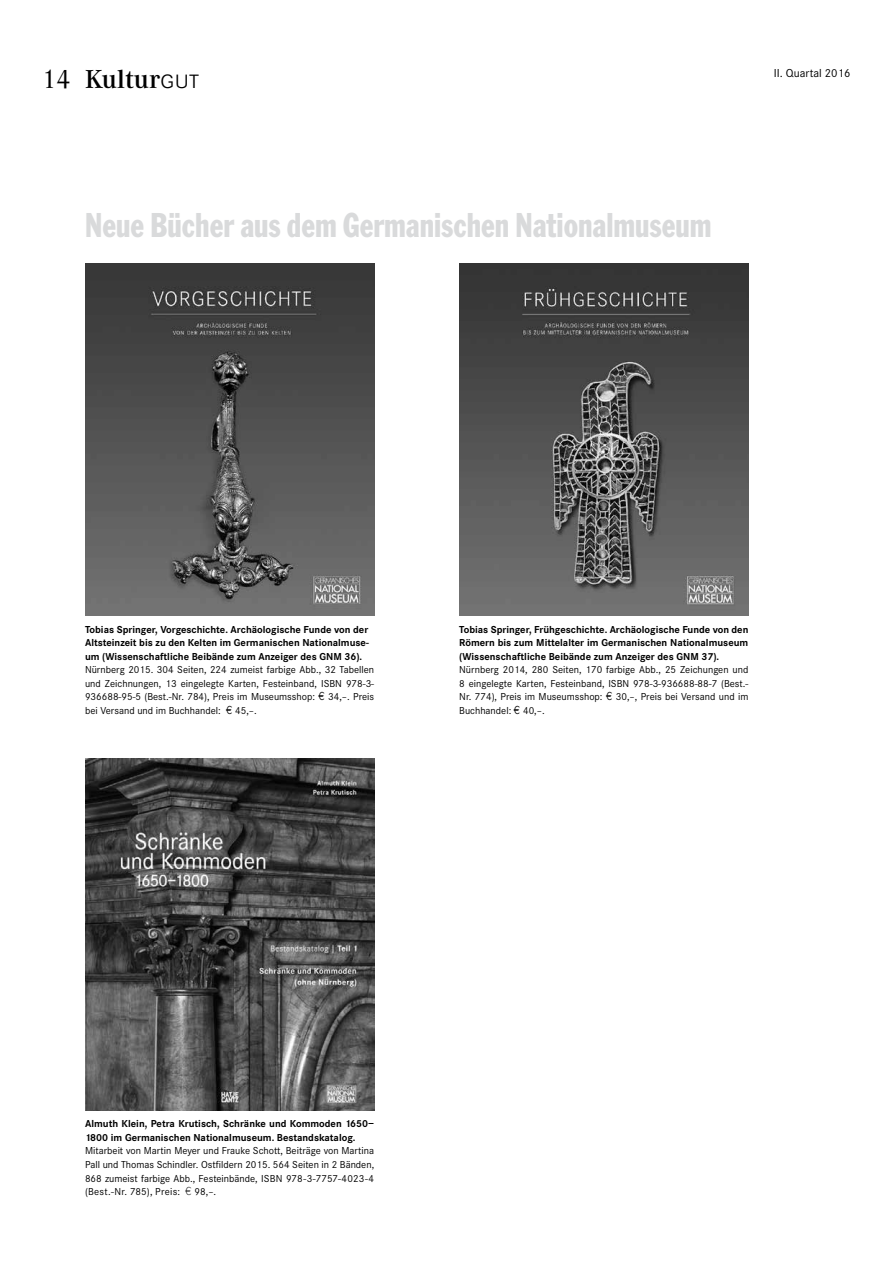
<style>
.page{position:relative;width:893px;height:1263px;background:#fff}
.page>*{position:absolute;margin:0;border:0;box-sizing:border-box;transform-origin:0 0}
.t1{font:condensed 36px "Franklin Gothic T";color:#d9dadb;scale:.91 1}
.t2{font:600 27px "Corporate A";color:#000}
.t3{font:12px "Corporate S";color:#000}
.t4{font:10.5px/13.5px "Corporate S";color:#000;text-align:justify}
.t5{font:700 10.5px/13.5px "Corporate S";color:#000;text-align:justify}
.s1{font-weight:400}
.s2{font-family:"Corporate SSC";font-weight:300}
</style>
<div class="page">
<img style="left:85px;top:264px;width:289px;height:352px">
<img style="left:459px;top:264px;width:289px;height:352px">
<img style="left:85px;top:758px;width:289px;height:352px">
<h2 class="t2" style="left:43px;top:64px;width:159px"><span class="s1">14</span> Kultur<span class="s2">gut</span></h2>
<p class="t3" style="left:774px;top:66px;width:78px">II. Quartal 2016</p>
<h1 class="t1" style="left:85px;top:204px;width:690px">Neue Bücher aus dem Germanischen Nationalmuseum</h1>
<p class="t5" style="left:85px;top:623px;width:285px">Tobias Springer, Vorgeschichte. Archäologische Funde von der Altsteinzeit bis zu den Kelten im Germanischen Nationalmuse&shy;um (Wissenschaftliche Beibände zum Anzeiger des GNM 36).</p>
<p class="t4" style="left:85px;top:663px;width:291px">Nürnberg 2015. 304 Seiten, 224 zumeist farbige Abb., 32 Tabellen und Zeichnungen, 13 eingelegte Karten, Festeinband, ISBN 978-3- 936688-95-5 (Best.-Nr. 784), Preis im Museumsshop:</p>
<p class="t4" style="left:328px;top:690px;width:47px">34,–. Preis</p>
<p class="t5" style="left:459px;top:623px;width:291px">Tobias Springer, Frühgeschichte. Archäologische Funde von den Römern bis zum Mittelalter im Germanischen Nationalmuseum (Wissenschaftliche Beibände zum Anzeiger des GNM 37).</p>
<p class="t4" style="left:459px;top:663px;width:291px">Nürnberg 2014, 280 Seiten, 170 farbige Abb., 25 Zeichungen und 8 eingelegte Karten, Festeinband, ISBN 978-3-936688-88-7 (Best.- Nr. 774), Preis im Museumsshop:</p>
<p class="t4" style="left:616px;top:690px;width:134px">30,–, Preis bei Versand und im</p>
<p class="t4" style="left:85px;top:703px;width:137px">bei Versand und im Buchhandel:</p>
<p class="t4" style="left:235px;top:703px;width:23px">45,–.</p>
<p class="t4" style="left:459px;top:704px;width:87px">Buchhandel: 40,–.</p>
<p class="t5" style="left:85px;top:1117px;width:291px">Almuth Klein, Petra Krutisch, Schränke und Kommoden 1650–<br>1800 im Germanischen Nationalmuseum. Bestandskatalog.</p>
<p class="t4" style="left:85px;top:1144px;width:291px">Mitarbeit von Martin Meyer und Frauke Schott, Beiträge von Martina Pall und Thomas Schindler. Ostfildern 2015. 564 Seiten in 2 Bänden, 868 zumeist farbige Abb., Festeinbände, ISBN 978-3-7757-4023-4 (Best.-Nr. 785), Preis:</p>
<p class="t4" style="left:194px;top:1185px;width:23px">98,–.</p>
</div>
